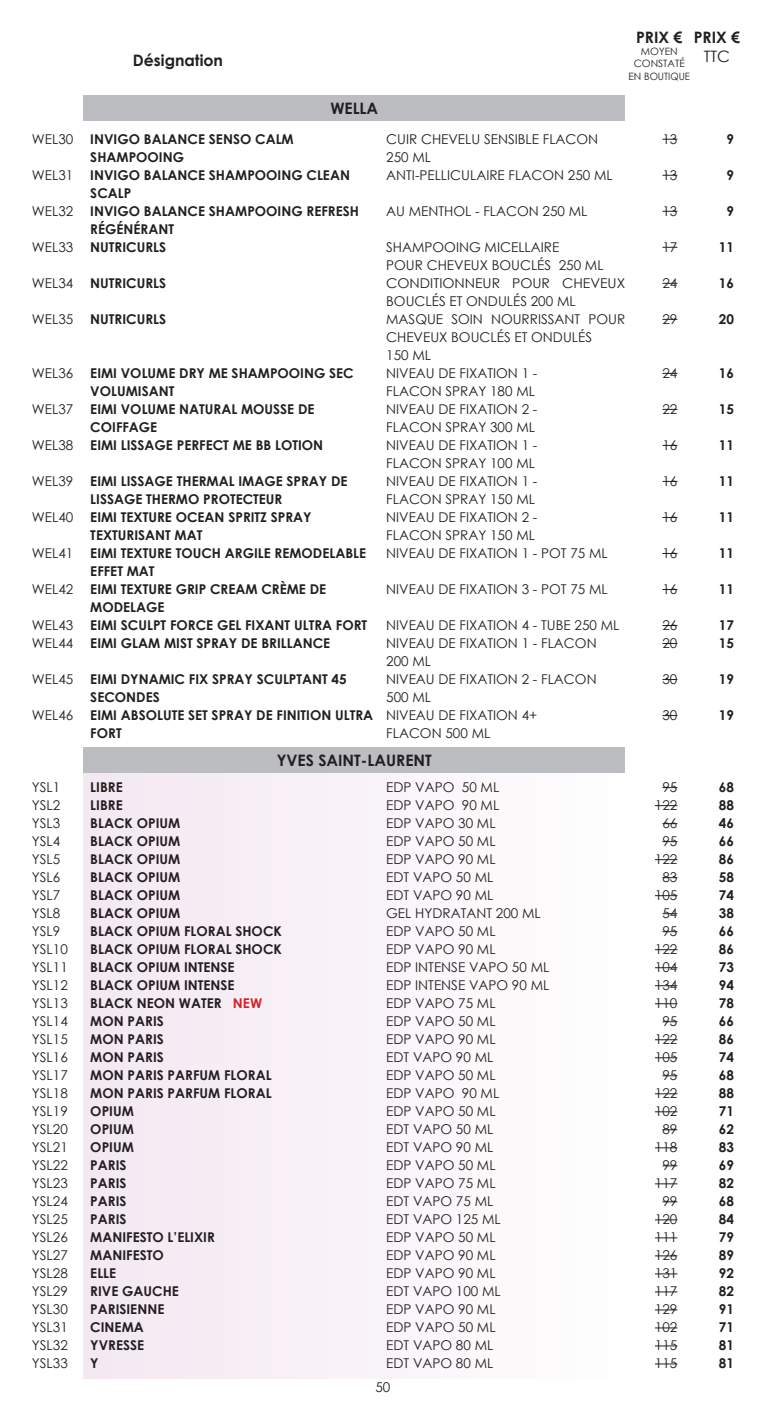
<style>
.page{position:relative;width:766px;height:1404px;background:#fff}
.page>*{position:absolute;margin:0;border:0;box-sizing:border-box;transform-origin:0 0}
.t1{font:700 15.75px "Century Gothic";color:#231f20}
.t2{font:15.75px "Century Gothic";color:#231f20}
.t3{font:13.5px/18px "Century Gothic";color:#231f20}
.t4{font:700 13.5px/18px "Century Gothic";color:#231f20}
.t5{font:10.12px/12.2px "Century Gothic";color:#231f20;text-align:center}
.s1{color:#d1232a}
</style>
<div class="page">
<div style="left:84px;top:772px;width:541px;height:606px;background:#f9f3f8"></div>
<svg style="left:662px;top:139px;width:15px;height:1px"></svg>
<svg style="left:662px;top:175px;width:15px;height:1px"></svg>
<svg style="left:662px;top:211px;width:15px;height:1px"></svg>
<svg style="left:662px;top:247px;width:15px;height:1px"></svg>
<svg style="left:662px;top:283px;width:15px;height:1px"></svg>
<svg style="left:662px;top:319px;width:15px;height:1px"></svg>
<svg style="left:662px;top:373px;width:15px;height:1px"></svg>
<svg style="left:662px;top:409px;width:15px;height:1px"></svg>
<svg style="left:662px;top:445px;width:15px;height:1px"></svg>
<svg style="left:662px;top:481px;width:15px;height:1px"></svg>
<svg style="left:662px;top:517px;width:15px;height:1px"></svg>
<svg style="left:662px;top:553px;width:15px;height:1px"></svg>
<svg style="left:662px;top:589px;width:15px;height:1px"></svg>
<svg style="left:662px;top:625px;width:15px;height:1px"></svg>
<svg style="left:662px;top:643px;width:15px;height:1px"></svg>
<svg style="left:662px;top:679px;width:15px;height:1px"></svg>
<svg style="left:662px;top:715px;width:15px;height:1px"></svg>
<svg style="left:662px;top:787px;width:15px;height:1px"></svg>
<svg style="left:655px;top:805px;width:22px;height:1px"></svg>
<svg style="left:662px;top:823px;width:15px;height:1px"></svg>
<svg style="left:662px;top:841px;width:15px;height:1px"></svg>
<svg style="left:655px;top:859px;width:22px;height:1px"></svg>
<svg style="left:662px;top:877px;width:15px;height:1px"></svg>
<svg style="left:655px;top:895px;width:22px;height:1px"></svg>
<svg style="left:662px;top:913px;width:15px;height:1px"></svg>
<svg style="left:662px;top:931px;width:15px;height:1px"></svg>
<svg style="left:655px;top:949px;width:22px;height:1px"></svg>
<svg style="left:655px;top:967px;width:22px;height:1px"></svg>
<svg style="left:655px;top:985px;width:22px;height:1px"></svg>
<svg style="left:655px;top:1003px;width:22px;height:1px"></svg>
<svg style="left:662px;top:1021px;width:15px;height:1px"></svg>
<svg style="left:655px;top:1039px;width:22px;height:1px"></svg>
<svg style="left:655px;top:1057px;width:22px;height:1px"></svg>
<svg style="left:662px;top:1075px;width:15px;height:1px"></svg>
<svg style="left:655px;top:1093px;width:22px;height:1px"></svg>
<svg style="left:655px;top:1111px;width:22px;height:1px"></svg>
<svg style="left:662px;top:1129px;width:15px;height:1px"></svg>
<svg style="left:655px;top:1147px;width:22px;height:1px"></svg>
<svg style="left:662px;top:1165px;width:15px;height:1px"></svg>
<svg style="left:655px;top:1183px;width:22px;height:1px"></svg>
<svg style="left:662px;top:1201px;width:15px;height:1px"></svg>
<svg style="left:655px;top:1219px;width:22px;height:1px"></svg>
<svg style="left:655px;top:1237px;width:22px;height:1px"></svg>
<svg style="left:655px;top:1255px;width:22px;height:1px"></svg>
<svg style="left:655px;top:1273px;width:22px;height:1px"></svg>
<svg style="left:655px;top:1291px;width:22px;height:1px"></svg>
<svg style="left:655px;top:1309px;width:22px;height:1px"></svg>
<svg style="left:655px;top:1327px;width:22px;height:1px"></svg>
<svg style="left:655px;top:1345px;width:22px;height:1px"></svg>
<svg style="left:655px;top:1363px;width:22px;height:1px"></svg>
<div style="left:83px;top:95px;width:542px;height:26px;background:#bcbdc0"></div>
<div style="left:83px;top:747px;width:542px;height:25px;background:#bcbdc0"></div>
<p class="t3" style="left:32px;top:130px;width:43px">WEL30</p>
<p class="t3" style="left:32px;top:166px;width:43px">WEL31</p>
<p class="t3" style="left:32px;top:202px;width:43px">WEL32</p>
<p class="t3" style="left:32px;top:238px;width:43px">WEL33</p>
<p class="t3" style="left:32px;top:274px;width:43px">WEL34</p>
<p class="t3" style="left:32px;top:310px;width:43px">WEL35</p>
<p class="t3" style="left:32px;top:364px;width:43px">WEL36</p>
<p class="t3" style="left:32px;top:400px;width:43px">WEL37</p>
<p class="t3" style="left:32px;top:436px;width:43px">WEL38</p>
<p class="t3" style="left:32px;top:472px;width:43px">WEL39</p>
<p class="t3" style="left:32px;top:508px;width:43px">WEL40</p>
<p class="t3" style="left:32px;top:544px;width:43px">WEL41</p>
<p class="t3" style="left:32px;top:580px;width:43px">WEL42</p>
<p class="t3" style="left:32px;top:616px;width:43px">WEL43<br>WEL44</p>
<p class="t3" style="left:32px;top:670px;width:43px">WEL45</p>
<p class="t3" style="left:32px;top:706px;width:43px">WEL46</p>
<p class="t3" style="left:32px;top:778px;width:37px">YSL1<br>YSL2<br>YSL3<br>YSL4<br>YSL5<br>YSL6<br>YSL7<br>YSL8<br>YSL9<br>YSL10<br>YSL11<br>YSL12<br>YSL13<br>YSL14<br>YSL15<br>YSL16<br>YSL17<br>YSL18<br>YSL19<br>YSL20<br>YSL21<br>YSL22<br>YSL23<br>YSL24<br>YSL25<br>YSL26<br>YSL27<br>YSL28<br>YSL29<br>YSL30<br>YSL31<br>YSL32<br>YSL33</p>
<p class="t1" style="left:133px;top:48px;width:92px">Désignation</p>
<p class="t1" style="left:636px;top:25px;width:48px">PRIX €</p>
<p class="t5" style="left:628px;top:45px;width:63px">MOYEN<br>CONSTATÉ<br>EN BOUTIQUE</p>
<p class="t1" style="left:693px;top:25px;width:48px">PRIX €</p>
<p class="t2" style="left:703px;top:45px;width:28px">TTC</p>
<p class="t1" style="left:330px;top:97px;width:49px">WELLA</p>
<p class="t4" style="left:90px;top:129px;width:270px">INVIGO BALANCE SENSO CALM<br>SHAMPOOING<br>INVIGO BALANCE SHAMPOOING CLEAN<br>SCALP<br>INVIGO BALANCE SHAMPOOING REFRESH<br>RÉGÉNÉRANT<br>NUTRICURLS</p>
<p class="t4" style="left:90px;top:273px;width:77px">NUTRICURLS</p>
<p class="t4" style="left:90px;top:309px;width:77px">NUTRICURLS</p>
<p class="t4" style="left:90px;top:363px;width:265px">EIMI VOLUME DRY ME SHAMPOOING SEC<br>VOLUMISANT<br>EIMI VOLUME NATURAL MOUSSE DE<br>COIFFAGE<br>EIMI LISSAGE PERFECT ME BB LOTION</p>
<p class="t4" style="left:90px;top:471px;width:278px">EIMI LISSAGE THERMAL IMAGE SPRAY DE<br>LISSAGE THERMO PROTECTEUR<br>EIMI TEXTURE OCEAN SPRITZ SPRAY<br>TEXTURISANT MAT<br>EIMI TEXTURE TOUCH ARGILE REMODELABLE<br>EFFET MAT<br>EIMI TEXTURE GRIP CREAM CRÈME DE<br>MODELAGE<br>EIMI SCULPT FORCE GEL FIXANT ULTRA FORT<br>EIMI GLAM MIST SPRAY DE BRILLANCE</p>
<p class="t4" style="left:90px;top:669px;width:284px">EIMI DYNAMIC FIX SPRAY SCULPTANT 45<br>SECONDES<br>EIMI ABSOLUTE SET SPRAY DE FINITION ULTRA<br>FORT</p>
<p class="t3" style="left:386px;top:130px;width:228px">CUIR CHEVELU SENSIBLE FLACON<br>250 ML<br>ANTI-PELLICULAIRE FLACON 250 ML</p>
<p class="t3" style="left:386px;top:202px;width:203px">AU MENTHOL - FLACON 250 ML</p>
<p class="t3" style="left:386px;top:238px;width:240px">SHAMPOOING MICELLAIRE<br>POUR CHEVEUX BOUCLÉS 250 ML<br>CONDITIONNEUR POUR CHEVEUX<br>BOUCLÉS ET ONDULÉS 200 ML<br>MASQUE SOIN NOURRISSANT POUR<br>CHEVEUX BOUCLÉS ET ONDULÉS<br>150 ML<br>NIVEAU DE FIXATION 1 -<br>FLACON SPRAY 180 ML<br>NIVEAU DE FIXATION 2 -<br>FLACON SPRAY 300 ML<br>NIVEAU DE FIXATION 1 -<br>FLACON SPRAY 100 ML<br>NIVEAU DE FIXATION 1 -<br>FLACON SPRAY 150 ML<br>NIVEAU DE FIXATION 2 -<br>FLACON SPRAY 150 ML<br>NIVEAU DE FIXATION 1 - POT 75 ML</p>
<p class="t3" style="left:386px;top:580px;width:223px">NIVEAU DE FIXATION 3 - POT 75 ML</p>
<p class="t3" style="left:386px;top:616px;width:234px">NIVEAU DE FIXATION 4 - TUBE 250 ML<br>NIVEAU DE FIXATION 1 - FLACON<br>200 ML<br>NIVEAU DE FIXATION 2 - FLACON<br>500 ML<br>NIVEAU DE FIXATION 4+<br>FLACON 500 ML</p>
<p class="t3" style="left:662px;top:130px;width:16px">13</p>
<p class="t3" style="left:662px;top:166px;width:16px">13</p>
<p class="t3" style="left:662px;top:202px;width:16px">13</p>
<p class="t3" style="left:662px;top:238px;width:16px">17</p>
<p class="t3" style="left:662px;top:274px;width:16px">24</p>
<p class="t3" style="left:662px;top:310px;width:16px">29</p>
<p class="t3" style="left:662px;top:364px;width:16px">24</p>
<p class="t3" style="left:662px;top:400px;width:16px">22</p>
<p class="t3" style="left:662px;top:436px;width:16px">16</p>
<p class="t3" style="left:662px;top:472px;width:16px">16</p>
<p class="t3" style="left:662px;top:508px;width:16px">16</p>
<p class="t3" style="left:662px;top:544px;width:16px">16</p>
<p class="t3" style="left:662px;top:580px;width:16px">16</p>
<p class="t3" style="left:662px;top:616px;width:16px">26<br>20</p>
<p class="t3" style="left:662px;top:670px;width:16px">30</p>
<p class="t3" style="left:662px;top:706px;width:16px">30</p>
<p class="t4" style="left:726px;top:129px;width:9px">9</p>
<p class="t4" style="left:726px;top:165px;width:9px">9</p>
<p class="t4" style="left:726px;top:201px;width:9px">9</p>
<p class="t4" style="left:718px;top:237px;width:17px">11</p>
<p class="t4" style="left:718px;top:273px;width:17px">16</p>
<p class="t4" style="left:718px;top:309px;width:17px">20</p>
<p class="t4" style="left:718px;top:363px;width:17px">16</p>
<p class="t4" style="left:718px;top:399px;width:17px">15</p>
<p class="t4" style="left:718px;top:435px;width:17px">11</p>
<p class="t4" style="left:718px;top:471px;width:17px">11</p>
<p class="t4" style="left:718px;top:507px;width:17px">11</p>
<p class="t4" style="left:718px;top:543px;width:17px">11</p>
<p class="t4" style="left:718px;top:579px;width:17px">11</p>
<p class="t4" style="left:718px;top:615px;width:17px">17<br>15</p>
<p class="t4" style="left:718px;top:669px;width:17px">19</p>
<p class="t4" style="left:718px;top:705px;width:17px">19</p>
<p class="t1" style="left:277px;top:748px;width:156px">YVES SAINT-LAURENT</p>
<p class="t4" style="left:90px;top:777px;width:193px">LIBRE<br>LIBRE<br>BLACK OPIUM<br>BLACK OPIUM<br>BLACK OPIUM<br>BLACK OPIUM<br>BLACK OPIUM<br>BLACK OPIUM<br>BLACK OPIUM FLORAL SHOCK<br>BLACK OPIUM FLORAL SHOCK<br>BLACK OPIUM INTENSE<br>BLACK OPIUM INTENSE<br>BLACK NEON WATER <span class="s1">NEW<br></span>MON PARIS<br>MON PARIS<br>MON PARIS<br>MON PARIS PARFUM FLORAL<br>MON PARIS PARFUM FLORAL<br>OPIUM<br>OPIUM<br>OPIUM<br>PARIS<br>PARIS<br>PARIS<br>PARIS<br>MANIFESTO L’ELIXIR<br>MANIFESTO<br>ELLE<br>RIVE GAUCHE<br>PARISIENNE<br>CINEMA<br>YVRESSE<br>Y</p>
<p class="t3" style="left:386px;top:778px;width:164px">EDP VAPO 50 ML<br>EDP VAPO 90 ML<br>EDP VAPO 30 ML<br>EDP VAPO 50 ML<br>EDP VAPO 90 ML<br>EDT VAPO 50 ML<br>EDT VAPO 90 ML<br>GEL HYDRATANT 200 ML<br>EDP VAPO 50 ML<br>EDP VAPO 90 ML<br>EDP INTENSE VAPO 50 ML<br>EDP INTENSE VAPO 90 ML<br>EDP VAPO 75 ML<br>EDP VAPO 50 ML<br>EDP VAPO 90 ML<br>EDT VAPO 90 ML<br>EDP VAPO 50 ML<br>EDP VAPO 90 ML<br>EDP VAPO 50 ML<br>EDT VAPO 50 ML<br>EDT VAPO 90 ML<br>EDP VAPO 50 ML<br>EDP VAPO 75 ML<br>EDT VAPO 75 ML<br>EDT VAPO 125 ML<br>EDP VAPO 50 ML<br>EDP VAPO 90 ML<br>EDP VAPO 90 ML<br>EDT VAPO 100 ML<br>EDP VAPO 90 ML<br>EDP VAPO 50 ML<br>EDT VAPO 80 ML<br>EDT VAPO 80 ML</p>
<p class="t3" style="left:375px;top:1377px;width:16px">50</p>
<p class="t3" style="left:654px;top:778px;width:24px;text-align:center">95<br>122<br>66<br>95<br>122<br>83<br>105<br>54<br>95<br>122<br>104<br>134<br>110<br>95<br>122<br>105<br>95<br>122<br>102<br>89<br>118<br>99<br>117<br>99<br>120<br>111<br>126<br>131<br>117<br>129<br>102<br>115<br>115</p>
<p class="t4" style="left:718px;top:777px;width:17px;text-align:justify">68<br>88<br>46<br>66<br>86<br>58<br>74<br>38<br>66<br>86<br>73<br>94<br>78<br>66<br>86<br>74<br>68<br>88<br>71<br>62<br>83<br>69<br>82<br>68<br>84<br>79<br>89<br>92<br>82<br>91<br>71<br>81<br>81</p>
</div>
